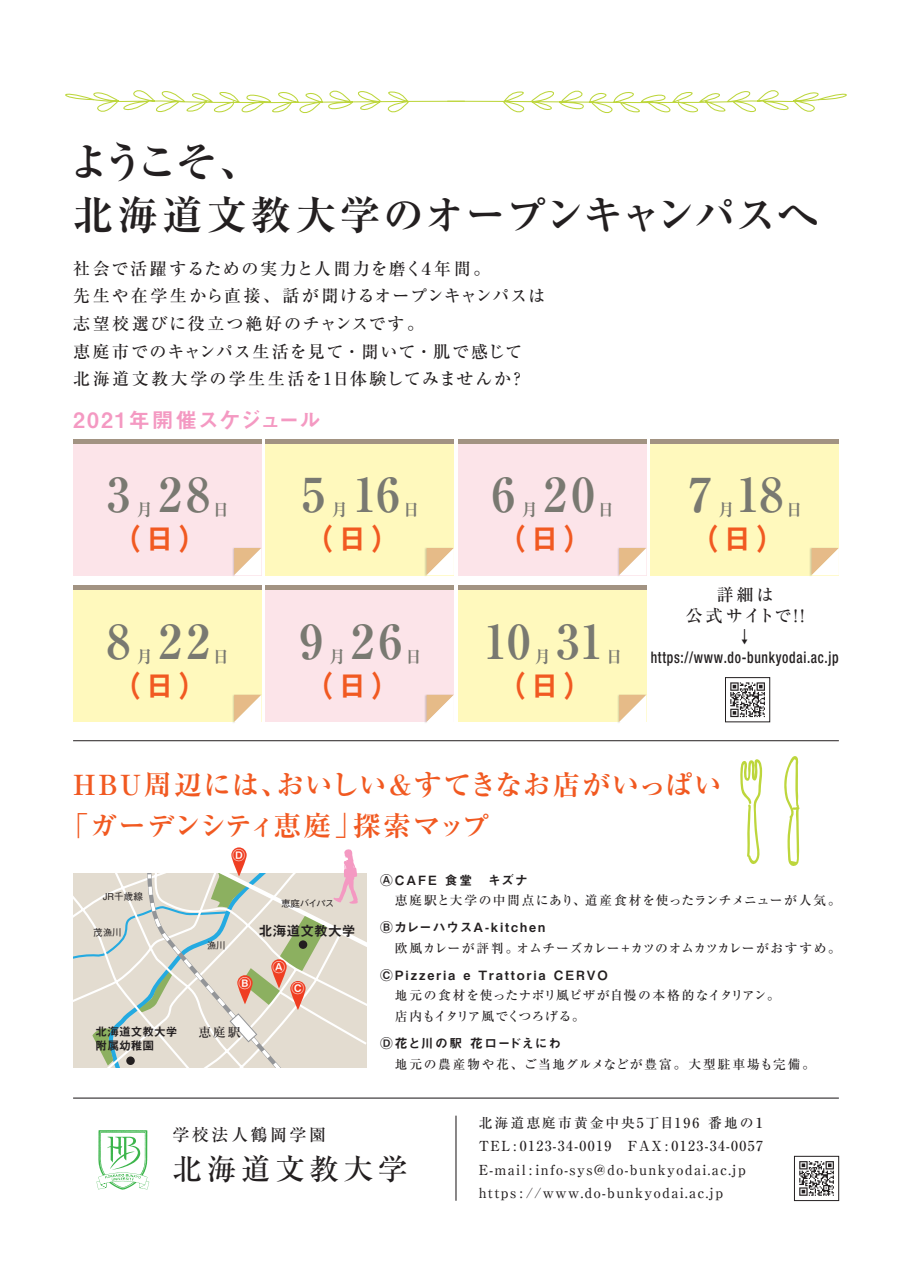
<style>
.page{position:relative;width:914px;height:1284px;background:#fff}
.page>*{position:absolute;margin:0;border:0;box-sizing:border-box;transform-origin:0 0}
.t1{font:700 46.8px "Ryumin Pr 5";letter-spacing:.05em;color:#797971}
.t2{font:700 40.35px/53.1px "Ryumin Pr 5";letter-spacing:.015em;color:#231f20}
.t3{font:29.7px "Midashi Go Pr 5 MB31";color:#f15921}
.t4{font:500 29.7px "Ryumin Pr 5";letter-spacing:.15em;color:#231f20}
.t5{font:700 27.6px/41.4px "Ryumin Pr 5";letter-spacing:.035em;color:#f15921}
.t6{font:21.3px "Midashi Go Pr 5 MB31";letter-spacing:.065em;color:#f499c2}
.t7{font:500 16.95px/27.6px "Ryumin Pr 5";letter-spacing:.105em;color:#231f20}
.t8{font:700 16.95px "Ryumin Pr 5";color:#797971}
.t9{font:500 16.95px/21.3px "Ryumin Pr 5";letter-spacing:.165em;color:#231f20;text-align:center}
.t10{font:500 16.95px "Ryumin Pr 5";letter-spacing:.15em;color:#231f20}
.t11{font:500 condensed 15.9px "Helvetica Neue";letter-spacing:.05em;color:#231f20;scale:.85 1}
.t12{font:500 13.8px/23.4px "Ryumin Pr 5";letter-spacing:.1em;color:#231f20}
.t13{font:13.8px "Midashi Go Pr 5 MB31";color:#231f20}
.t14{font:500 12.75px/20.2px "Ryumin Pr 5";letter-spacing:.055em;color:#231f20}
.t15{font:12.75px "Midashi Go Pr 5 MB31";letter-spacing:.15em;color:#231f20}
.t16{font:500 12.75px "Ryumin Pr 5";letter-spacing:.03em;color:#231f20}
.t17{font:500 12.75px "Ryumin Pr 5";letter-spacing:.12em;color:#231f20}
.t18{font:12.75px "Midashi Go Pr 5 MB31";letter-spacing:.12em;color:#231f20}
.t19{font:12.75px "Midashi Go Pr 5 MB31";letter-spacing:.04em;color:#231f20}
.t20{font:12.75px "Midashi Go Pr 5 MB31";color:#fff}
.t21{font:11.7px/13.8px "Midashi Go Pr 5 MB31";color:#231f20}
.t22{font:500 9.6px "Gothic BBB Pr 5";color:#231f20}
</style>
<div class="page">
<hr style="left:73px;top:1097px;width:765px;height:1px;background:#231f20">
<hr style="left:73px;top:740px;width:765px;height:1px;background:#231f20">
<svg style="left:97px;top:1130px;width:52px;height:59px"></svg>
<hr style="left:455px;top:1115px;width:1px;height:85px;background:#231f20">
<div style="left:73px;top:439px;width:188px;height:136px;background:#fce4e9"></div>
<div style="left:73px;top:585px;width:188px;height:136px;background:#fff9bd"></div>
<div style="left:650px;top:439px;width:188px;height:136px;background:#fff9bd"></div>
<div style="left:265px;top:439px;width:189px;height:136px;background:#fff9bd"></div>
<div style="left:265px;top:585px;width:189px;height:136px;background:#fce4e9"></div>
<div style="left:458px;top:439px;width:188px;height:136px;background:#fce4e9"></div>
<div style="left:458px;top:585px;width:188px;height:136px;background:#fff9bd"></div>
<svg style="left:799px;top:1161px;width:34px;height:34px"></svg>
<div style="left:794px;top:1155px;width:44px;height:45px;border:1px solid #231f20"></div>
<svg style="left:730px;top:682px;width:35px;height:35px"></svg>
<div style="left:725px;top:677px;width:44px;height:44px;border:1px solid #231f20"></div>
<div style="left:809px;top:547px;width:30px;height:30px;background:#231f20;opacity:.2"></div>
<svg style="left:811px;top:548px;width:27px;height:27px"></svg>
<div style="left:617px;top:547px;width:30px;height:30px;background:#231f20;opacity:.2"></div>
<svg style="left:619px;top:548px;width:27px;height:27px"></svg>
<div style="left:424px;top:547px;width:30px;height:30px;background:#231f20;opacity:.2"></div>
<svg style="left:426px;top:548px;width:28px;height:27px"></svg>
<div style="left:232px;top:547px;width:30px;height:30px;background:#231f20;opacity:.2"></div>
<svg style="left:234px;top:548px;width:27px;height:27px"></svg>
<div style="left:617px;top:693px;width:30px;height:31px;background:#231f20;opacity:.2"></div>
<svg style="left:619px;top:694px;width:27px;height:27px"></svg>
<div style="left:424px;top:693px;width:30px;height:31px;background:#231f20;opacity:.2"></div>
<svg style="left:426px;top:694px;width:28px;height:27px"></svg>
<div style="left:232px;top:693px;width:30px;height:31px;background:#231f20;opacity:.2"></div>
<svg style="left:234px;top:694px;width:27px;height:27px"></svg>
<hr style="left:650px;top:439px;width:188px;height:4px;background:#a29382">
<hr style="left:458px;top:439px;width:188px;height:4px;background:#a29382">
<div style="left:458px;top:585px;width:188px;height:5px;background:#a29382"></div>
<hr style="left:265px;top:439px;width:189px;height:4px;background:#a29382">
<div style="left:265px;top:585px;width:189px;height:5px;background:#a29382"></div>
<hr style="left:73px;top:439px;width:188px;height:4px;background:#a29382">
<div style="left:73px;top:585px;width:188px;height:5px;background:#a29382"></div>
<svg style="left:740px;top:759px;width:22px;height:105px"></svg>
<svg style="left:784px;top:756px;width:15px;height:110px"></svg>
<svg style="left:73px;top:848px;width:294px;height:219px"></svg>
<svg style="left:65px;top:90px;width:782px;height:24px"></svg>
<h2 class="t2" style="left:69px;top:132px;width:750px">ようこそ、<br>北海道文教大学のオープンキャンパスへ</h2>
<p class="t7" style="left:73px;top:253px;width:473px">社会で活躍するための実力と人間力を磨く４年間。<br>先生や在学生から直接、話が聞けるオープンキャンパスは志望校選びに役立つ絶好のチャンスです。<br>恵庭市でのキャンパス生活を見て・聞いて・肌で感じて<br>北海道文教大学の学生生活を1日体験してみませんか？</p>
<p class="t6" style="left:73px;top:403px;width:249px">2021年開催スケジュール</p>
<h1 class="t1" style="left:107px;top:457px;width:25px">3</h1>
<p class="t8" style="left:136px;top:496px;width:19px">月</p>
<h1 class="t1" style="left:158px;top:457px;width:53px">28</h1>
<p class="t8" style="left:212px;top:496px;width:19px">日</p>
<h1 class="t1" style="left:302px;top:457px;width:25px">5</h1>
<p class="t8" style="left:331px;top:496px;width:19px">月</p>
<h1 class="t1" style="left:353px;top:457px;width:48px">16</h1>
<p class="t8" style="left:402px;top:496px;width:19px">日</p>
<h1 class="t1" style="left:492px;top:457px;width:25px">6</h1>
<p class="t8" style="left:521px;top:496px;width:19px">月</p>
<h1 class="t1" style="left:543px;top:457px;width:53px">20</h1>
<p class="t8" style="left:597px;top:496px;width:19px">日</p>
<h1 class="t1" style="left:688px;top:457px;width:25px">7</h1>
<p class="t8" style="left:717px;top:496px;width:19px">月</p>
<h1 class="t1" style="left:736px;top:457px;width:48px">18</h1>
<p class="t8" style="left:786px;top:496px;width:19px">日</p>
<h3 class="t3" style="left:111px;top:515px;width:98px">（日）</h3>
<h1 class="t1" style="left:107px;top:604px;width:25px">8</h1>
<p class="t8" style="left:136px;top:642px;width:19px">月</p>
<h1 class="t1" style="left:158px;top:604px;width:53px">22</h1>
<p class="t8" style="left:212px;top:642px;width:19px">日</p>
<h3 class="t3" style="left:304px;top:515px;width:98px">（日）</h3>
<h1 class="t1" style="left:299px;top:604px;width:25px">9</h1>
<p class="t8" style="left:329px;top:642px;width:19px">月</p>
<h1 class="t1" style="left:351px;top:604px;width:53px">26</h1>
<p class="t8" style="left:405px;top:642px;width:19px">日</p>
<h3 class="t3" style="left:496px;top:515px;width:98px">（日）</h3>
<h1 class="t1" style="left:484px;top:604px;width:48px">10</h1>
<p class="t8" style="left:534px;top:642px;width:19px">月</p>
<h1 class="t1" style="left:556px;top:604px;width:48px">31</h1>
<p class="t8" style="left:605px;top:642px;width:19px">日</p>
<h3 class="t3" style="left:689px;top:515px;width:98px">（日）</h3>
<p class="t9" style="left:685px;top:582px;width:120px">詳細は<br>公式サイトで!! ↓</p>
<p class="t11" style="left:650px;top:648px;width:223px">https://www.do-bunkyodai.ac.jp</p>
<h3 class="t3" style="left:111px;top:662px;width:98px">（日）</h3>
<h3 class="t3" style="left:304px;top:662px;width:98px">（日）</h3>
<h3 class="t3" style="left:496px;top:662px;width:98px">（日）</h3>
<h3 class="t5" style="left:61px;top:761px;width:662px;text-indent:12px">HBU周辺には、おいしい＆すてきなお店がいっぱい「ガーデンシティ恵庭」探索マップ</h3>
<p class="t22" style="left:103px;top:888px;width:42px">JR千歳線</p>
<p class="t22" style="left:93px;top:924px;width:30px">茂漁川</p>
<p class="t21" style="left:96px;top:1023px;width:83px">北海道文教大学附属幼稚園</p>
<p class="t20" style="left:233px;top:844px;width:14px">Ⓓ</p>
<p class="t22" style="left:207px;top:937px;width:21px">漁川</p>
<p class="t22" style="left:281px;top:895px;width:55px">恵庭バイパス</p>
<p class="t13" style="left:259px;top:919px;width:98px">北海道文教大学</p>
<p class="t20" style="left:238px;top:972px;width:14px">Ⓑ</p>
<p class="t20" style="left:272px;top:956px;width:14px">Ⓐ</p>
<p class="t20" style="left:291px;top:978px;width:14px">Ⓒ</p>
<p class="t14" style="left:198px;top:1020px;width:44px">恵庭駅</p>
<p class="t15" style="left:380px;top:869px;width:149px">ⒶCAFE 食堂　キズナ</p>
<p class="t14" style="left:395px;top:888px;width:447px">恵庭駅と大学の中間点にあり、道産食材を使ったランチメニューが人気。</p>
<p class="t18" style="left:380px;top:917px;width:166px">ⒷカレーハウスA-kitchen</p>
<p class="t16" style="left:395px;top:937px;width:447px">欧風カレーが評判。オムチーズカレー＋カツのオムカツカレーがおすすめ。</p>
<p class="t15" style="left:380px;top:965px;width:229px">ⒸPizzeria e Trattoria CERVO</p>
<p class="t14" style="left:395px;top:984px;width:386px;text-indent:-15px">　地元の食材を使ったナポリ風ピザが自慢の本格的なイタリアン。店内もイタリア風でくつろげる。</p>
<p class="t19" style="left:380px;top:1033px;width:182px">Ⓓ花と川の駅 花ロードえにわ</p>
<p class="t17" style="left:380px;top:1053px;width:436px">　地元の農産物や花、ご当地グルメなどが豊富。大型駐車場も完備。</p>
<p class="t10" style="left:172px;top:1120px;width:155px">学校法人鶴岡学園</p>
<h3 class="t4" style="left:172px;top:1144px;width:237px">北海道文教大学</h3>
<p class="t12" style="left:478px;top:1109px;width:289px">北海道恵庭市黄金中央5丁目196 番地の１<br>TEL:0123-34-0019　FAX:0123-34-0057<br>E-mail:info-sys@do-bunkyodai.ac.jp https://www.do-bunkyodai.ac.jp</p>
</div>
